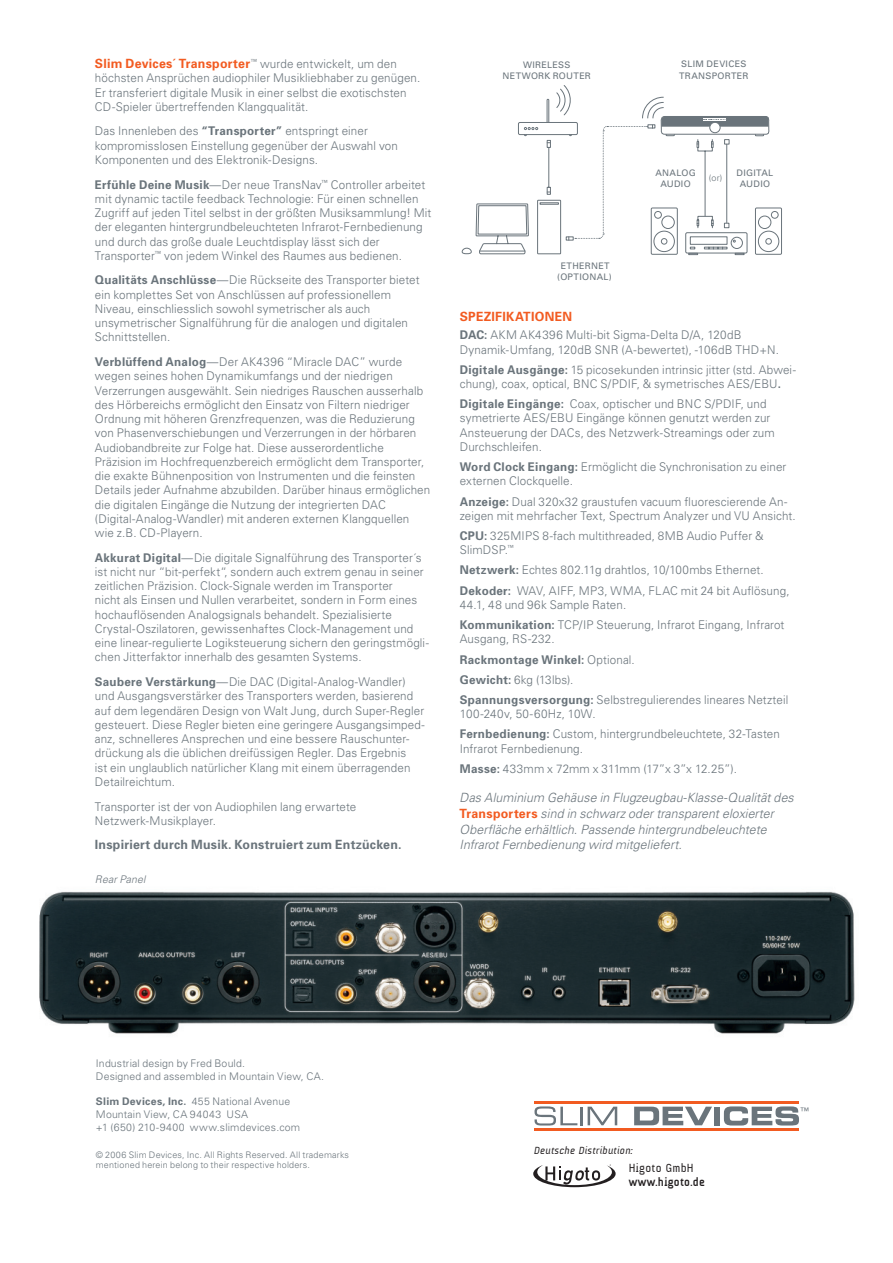
<style>
.page{position:relative;width:893px;height:1263px;background:#fff}
.page>*{position:absolute;margin:0;border:0;box-sizing:border-box;transform-origin:0 0}
.t1{font:italic 300 12.75px/15.8px "Univers";letter-spacing:.005em;color:#6a747b}
.t2{font:700 12.75px "Univers";letter-spacing:.02em;color:#f25b21}
.t3{font:700 12.75px "Univers";letter-spacing:.02em;color:#6a747b}
.t4{font:300 12px/14.2px "Univers";letter-spacing:.01em;color:#6a747b}
.t5{font:700 12px "A Udimat";letter-spacing:.025em;color:#231f20}
.t6{font:12px "A Udimat";letter-spacing:.025em;color:#231f20}
.t7{font:300 10.5px/12.8px "Univers";letter-spacing:.015em;color:#6a747b}
.t8{font:italic 10.5px "A Udimat";letter-spacing:.025em;color:#231f20}
.t9{font:italic 300 10.5px "Univers";letter-spacing:.01em;color:#6a747b}
.t10{font:300 9px/10.8px "Univers";letter-spacing:.02em;color:#6a747b}
.t11{font:9px/10.5px "Univers";letter-spacing:.03em;color:#6a747b;text-align:center}
.s1{font-weight:300;font-size:12px;color:#6a747b}
.s2{font-weight:700}
.s3{font-weight:700;font-style:normal;color:#f25b21}
</style>
<div class="page">
<img style="left:39px;top:891px;width:816px;height:143px">
<hr style="left:534px;top:1101px;width:265px;height:2px;background:#f25b21">
<hr style="left:534px;top:1128px;width:265px;height:3px;background:#f25b21">
<svg style="left:534px;top:1106px;width:43px;height:19px"></svg>
<hr style="left:580px;top:1107px;width:3px;height:18px;background:#6a747b">
<svg style="left:588px;top:1107px;width:29px;height:18px"></svg>
<svg style="left:634px;top:1107px;width:78px;height:18px"></svg>
<div style="left:714px;top:1107px;width:6px;height:18px;background:#6a747b"></div>
<svg style="left:724px;top:1106px;width:75px;height:19px"></svg>
<svg style="left:461px;top:85px;width:321px;height:170px"></svg>
<svg style="left:533px;top:1164px;width:83px;height:23px"></svg>
<p class="t2" style="left:95px;top:55px;width:303px">Slim Devices´ Transporter<sup>™</sup> <span class="s1">wurde entwickelt, um den</span></p>
<p class="t4" style="left:95px;top:71px;width:327px">höchsten Ansprüchen audiophiler Musikliebhaber zu genügen.<br>Er transferiert digitale Musik in einer selbst die exotischsten<br>CD-Spieler übertreffenden Klangqualität.</p>
<p class="t4" style="left:95px;top:124px;width:305px">Das Innenleben des <span class="s2">“Transporter”</span> entspringt einer kompromisslosen Einstellung gegenüber der Auswahl von<br>Komponenten und des Elektronik-Designs.</p>
<p class="t4" style="left:95px;top:177px;width:338px"><span class="s2">Erfühle Deine Musik</span>—Der neue TransNav<sup>™</sup> Controller arbeitet mit dynamic tactile feedback Technologie: Für einen schnellen Zugriff auf jeden Titel selbst in der größten Musiksammlung! Mit der eleganten hintergrundbeleuchteten Infrarot-Fernbedienung und durch das große duale Leuchtdisplay lässt sich der Transporter<sup>™</sup> von jedem Winkel des Raumes aus bedienen.</p>
<p class="t4" style="left:95px;top:273px;width:326px"><span class="s2">Qualitäts Anschlüsse</span>—Die Rückseite des Transporter bietet ein komplettes Set von Anschlüssen auf professionellem Niveau, einschliesslich sowohl symetrischer als auch unsymetrischer Signalführung für die analogen und digitalen Schnittstellen.</p>
<p class="t4" style="left:95px;top:354px;width:337px"><span class="s2">Verblüffend Analog</span>—Der AK4396 “Miracle DAC” wurde wegen seines hohen Dynamikumfangs und der niedrigen Verzerrungen ausgewählt. Sein niedriges Rauschen ausserhalb des Hörbereichs ermöglicht den Einsatz von Filtern niedriger Ordnung mit höheren Grenzfrequenzen, was die Reduzierung von Phasenverschiebungen und Verzerrungen in der hörbaren Audiobandbreite zur Folge hat. Diese ausserordentliche Präzision im Hochfrequenzbereich ermöglicht dem Transporter, die exakte Bühnenposition von Instrumenten und die feinsten Details jeder Aufnahme abzubilden. Darüber hinaus ermöglichen die digitalen Eingänge die Nutzung der integrierten DAC (Digital-Analog-Wandler) mit anderen externen Klangquellen wie z.B. CD-Playern.</p>
<p class="t4" style="left:95px;top:550px;width:335px"><span class="s2">Akkurat Digital</span>—Die digitale Signalführung des Transporter´s ist nicht nur “bit-perfekt“, sondern auch extrem genau in seiner zeitlichen Präzision. Clock-Signale werden im Transporter<br>nicht als Einsen und Nullen verarbeitet, sondern in Form eines hochauflösenden Analogsignals behandelt. Spezialisierte Crystal-Oszilatoren, gewissenhaftes Clock-Management und eine linear-regulierte Logiksteuerung sichern den geringstmögli&shy;chen Jitterfaktor innerhalb des gesamten Systems.</p>
<p class="t4" style="left:95px;top:674px;width:331px"><span class="s2">Saubere Verstärkung</span>—Die DAC (Digital-Analog-Wandler) und Ausgangsverstärker des Transporters werden, basierend auf dem legendären Design von Walt Jung, durch Super-Regler gesteuert. Diese Regler bieten eine geringere Ausgangsimped&shy;anz, schnelleres Ansprechen und eine bessere Rauschunter&shy;drückung als die üblichen dreifüssigen Regler. Das Ergebnis<br>ist ein unglaublich natürlicher Klang mit einem überragenden Detailreichtum.</p>
<p class="t4" style="left:95px;top:799px;width:263px">Transporter ist der von Audiophilen lang erwartete<br>Netzwerk-Musikplayer.</p>
<p class="t3" style="left:95px;top:837px;width:308px">Inspiriert durch Musik. Konstruiert zum Entzücken.</p>
<p class="t9" style="left:95px;top:873px;width:52px">Rear Panel</p>
<p class="t11" style="left:503px;top:60px;width:90px">WIRELESS<br>NETWORK ROUTER</p>
<p class="t11" style="left:679px;top:58px;width:71px;line-height:12px;text-align:left">SLIM DEVICES<br>TRANSPORTER</p>
<p class="t11" style="left:557px;top:261px;width:56px">ETHERNET (OPTIONAL)</p>
<p class="t11" style="left:655px;top:167px;width:42px">ANALOG<br>AUDIO</p>
<p class="t10" style="left:709px;top:172px;width:15px">(or)</p>
<p class="t11" style="left:737px;top:167px;width:38px">DIGITAL<br>AUDIO</p>
<p class="t2" style="left:460px;top:309px;width:114px">SPEZIFIKATIONEN</p>
<p class="t4" style="left:460px;top:328px;width:321px"><span class="s2">DAC:</span> AKM AK4396 Multi-bit Sigma-Delta D/A, 120dB<br>Dynamik-Umfang, 120dB SNR (A-bewertet), -106dB THD+N.</p>
<p class="t4" style="left:460px;top:362px;width:338px"><span class="s2">Digitale Ausgänge:</span> 15 picosekunden intrinsic jitter (std. Abwei&shy;chung), coax, optical, BNC S/PDIF, &amp; symetrisches AES/EBU<span class="s2">.</span></p>
<p class="t4" style="left:460px;top:396px;width:317px"><span class="s2">Digitale Eingänge:</span> Coax, optischer und BNC S/PDIF, und symetrierte AES/EBU Eingänge können genutzt werden zur Ansteuerung der DACs, des Netzwerk-Streamings oder zum Durchschleifen.</p>
<p class="t4" style="left:460px;top:459px;width:328px"><span class="s2">Word Clock Eingang:</span> Ermöglicht die Synchronisation zu einer externen Clockquelle.</p>
<p class="t4" style="left:460px;top:494px;width:338px"><span class="s2">Anzeige:</span> Dual 320x32 graustufen vacuum fluorescierende An&shy;zeigen mit mehrfacher Text, Spectrum Analyzer und VU Ansicht.</p>
<p class="t4" style="left:460px;top:528px;width:305px"><span class="s2">CPU:</span> 325MIPS 8-fach multithreaded, 8MB Audio Puffer &amp;<br>SlimDSP.<sup>™</sup></p>
<p class="t4" style="left:460px;top:560px;width:331px;line-height:20.2px"><span class="s2">Netzwerk:</span> Echtes 802.11g drahtlos, 10/100mbs Ethernet.<br><span class="s2">Dekoder:</span> WAV, AIFF, MP3, WMA, FLAC mit 24 bit Auflösung,</p>
<p class="t4" style="left:460px;top:594px;width:326px;line-height:20.2px">44.1, 48 und 96k Sample Raten.<br><span class="s2">Kommunikation:</span> TCP/IP Steuerung, Infrarot Eingang, Infrarot</p>
<p class="t4" style="left:460px;top:629px;width:330px;line-height:20.2px">Ausgang, RS-232.<br><span class="s2">Rackmontage Winkel:</span> Optional.<br><span class="s2">Gewicht:</span> 6kg (13lbs).<br><span class="s2">Spannungsversorgung:</span> Selbstregulierendes lineares Netzteil</p>
<p class="t4" style="left:460px;top:703px;width:322px;line-height:20.2px">100-240v, 50-60Hz, 10W.<br><span class="s2">Fernbedienung:</span> Custom, hintergrundbeleuchtete, 32-Tasten</p>
<p class="t4" style="left:460px;top:738px;width:279px;line-height:20.2px">Infrarot Fernbedienung.<br><span class="s2">Masse:</span> 433mm x 72mm x 311mm (17”x 3”x 12.25”).</p>
<p class="t1" style="left:460px;top:789px;width:336px">Das Aluminium Gehäuse in Flugzeugbau-Klasse-Qualität des <span class="s3">Transporters</span> sind in schwarz oder transparent eloxierter Oberfläche erhältlich. Passende hintergrundbeleuchtete Infrarot Fernbedienung wird mitgeliefert.</p>
<p class="t7" style="left:96px;top:1056px;width:230px">Industrial design by Fred Bould.<br>Designed and assembled in Mountain View, CA.</p>
<p class="t7" style="left:96px;top:1095px;width:206px"><span class="s2">Slim Devices, Inc.</span> 455 National Avenue<br>Mountain View, CA 94043 USA<br>+1 (650) 210-9400 www.slimdevices.com</p>
<p class="t10" style="left:96px;top:1149px;width:255px">© 2006 Slim Devices, Inc. All Rights Reserved. All trademarks mentioned herein belong to their respective holders.</p>
<p class="t8" style="left:534px;top:1145px;width:100px">Deutsche Distribution:</p>
<p class="t6" style="left:629px;top:1161px;width:66px">Higoto GmbH</p>
<p class="t5" style="left:629px;top:1175px;width:77px">www.higoto.de</p>
<p class="t11" style="left:800px;top:1105px;width:10px">™</p>
</div>
